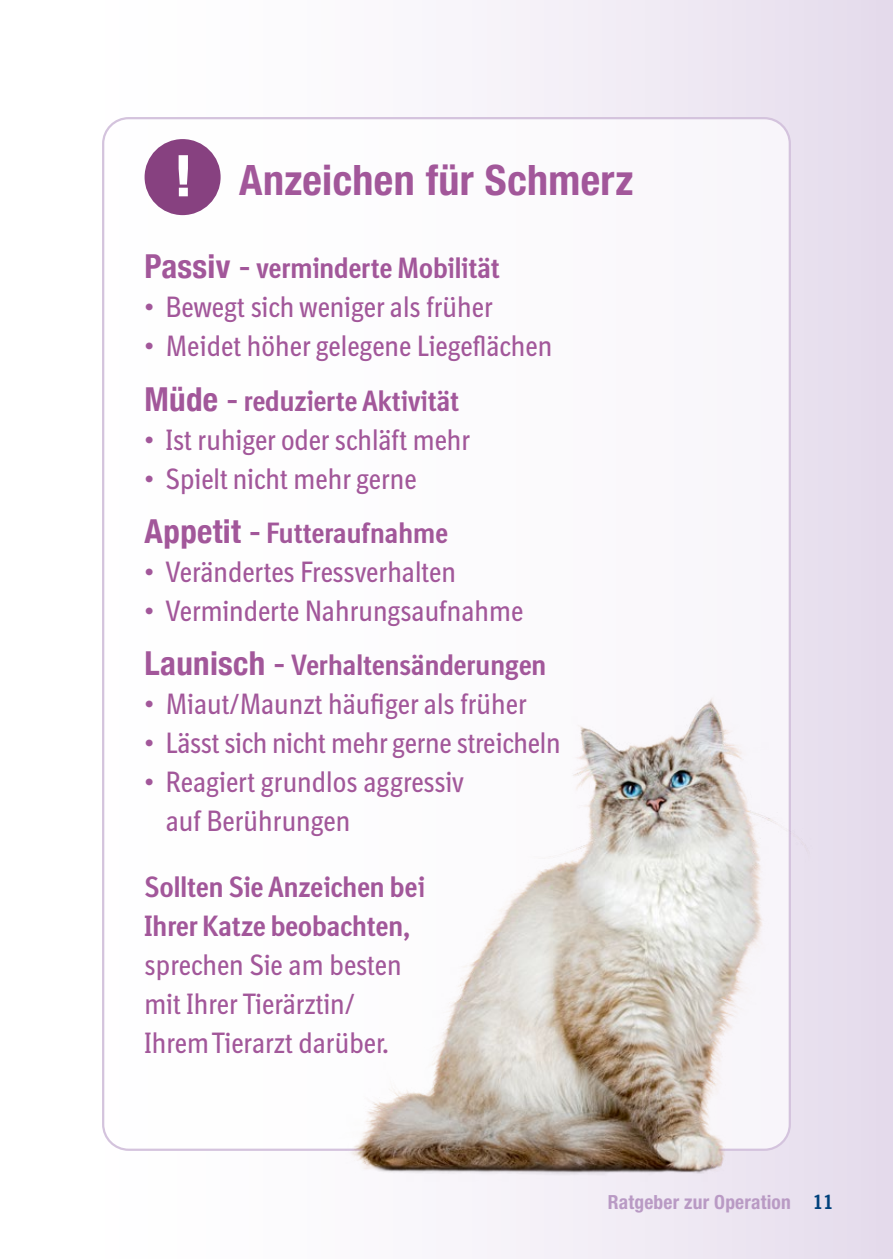
<style>
.page{position:relative;width:893px;height:1259px;background:#fff}
.page>*{position:absolute;margin:0;border:0;box-sizing:border-box;transform-origin:0 0}
.t1{font:800 condensed 57.6px "Helvetica Neue";color:#fff}
.t2{font:700 condensed 42px "Helvetica Neue";letter-spacing:.01em;color:#a2579a}
.t3{font:28.5px/54.3px "BI Sans NEXT Cond";color:#a2579a}
.t4{font:700 28.5px/39px "BI Sans NEXT Cond";color:#a2579a}
.t5{font:700 condensed 19.5px "Helvetica Neue";letter-spacing:.01em;color:#b99ac4}
.s1{font-family:"Helvetica Neue";font-stretch:condensed;font-size:33px}
.s2{font-family:"Helvetica Neue";font-weight:700;font-stretch:condensed;font-size:33px}
.s3{font-weight:700}
.s4{font-family:"BI Sans NEXT Cond";font-stretch:normal;font-size:21px;color:#00417c}
</style>
<div class="page">
<div style="left:0;top:0;width:893px;height:1259px;background:linear-gradient(to right,#fff,#e8e0ee)"></div>
<div style="left:103px;top:118px;width:687px;height:1031px;background:#fff;border-radius:26px"></div>
<img style="left:156px;top:664px;width:737px;height:552px">
<div style="left:145px;top:139px;width:76px;height:76px;background:#874180;border-radius:50%"></div>
<h1 class="t1" style="left:174px;top:140px;width:21px">!</h1>
<h2 class="t2" style="left:239px;top:155px;width:396px">Anzeichen für Schmerz</h2>
<p class="t4" style="left:145px;top:248px;width:357px"><span class="s1">Passiv</span> – verminderte Mobilität</p>
<p class="t3" style="left:145px;top:280px;width:350px">• Bewegt sich weniger als früher</p>
<p class="t3" style="left:145px;top:319px;width:409px">• Meidet höher gelegene Liegeflächen<br><span class="s2">Müde</span> <span class="s3">– reduzierte Aktivität</span></p>
<p class="t3" style="left:145px;top:412px;width:327px">• Ist ruhiger oder schläft mehr</p>
<p class="t3" style="left:145px;top:451px;width:305px">• Spielt nicht mehr gerne<br><span class="s2">Appetit</span> <span class="s3">– Futteraufnahme</span></p>
<p class="t3" style="left:145px;top:545px;width:313px">• Verändertes Fressverhalten</p>
<p class="t3" style="left:145px;top:584px;width:403px">• Verminderte Nahrungsaufnahme<br><span class="s2">Launisch</span> <span class="s3">– Verhaltensänderungen</span></p>
<p class="t3" style="left:145px;top:677px;width:384px">• Miaut/Maunzt häufiger als früher</p>
<p class="t3" style="left:145px;top:716px;width:418px">• Lässt sich nicht mehr gerne streicheln</p>
<p class="t3" style="left:166px;top:763px;width:300px;line-height:39px;text-indent:-21px">• Reagiert grundlos aggressiv auf Berührungen</p>
<p class="t4" style="left:145px;top:867px;width:282px">Sollten Sie Anzeichen bei<br>Ihrer Katze beobachten,</p>
<p class="t3" style="left:145px;top:945px;width:259px;line-height:39px">sprechen Sie am besten mit Ihrer Tierärztin/<br>Ihrem Tierarzt darüber.</p>
<p class="t5" style="left:608px;top:1190px;width:227px">Ratgeber zur Operation <span class="s4">11</span></p>
</div>
